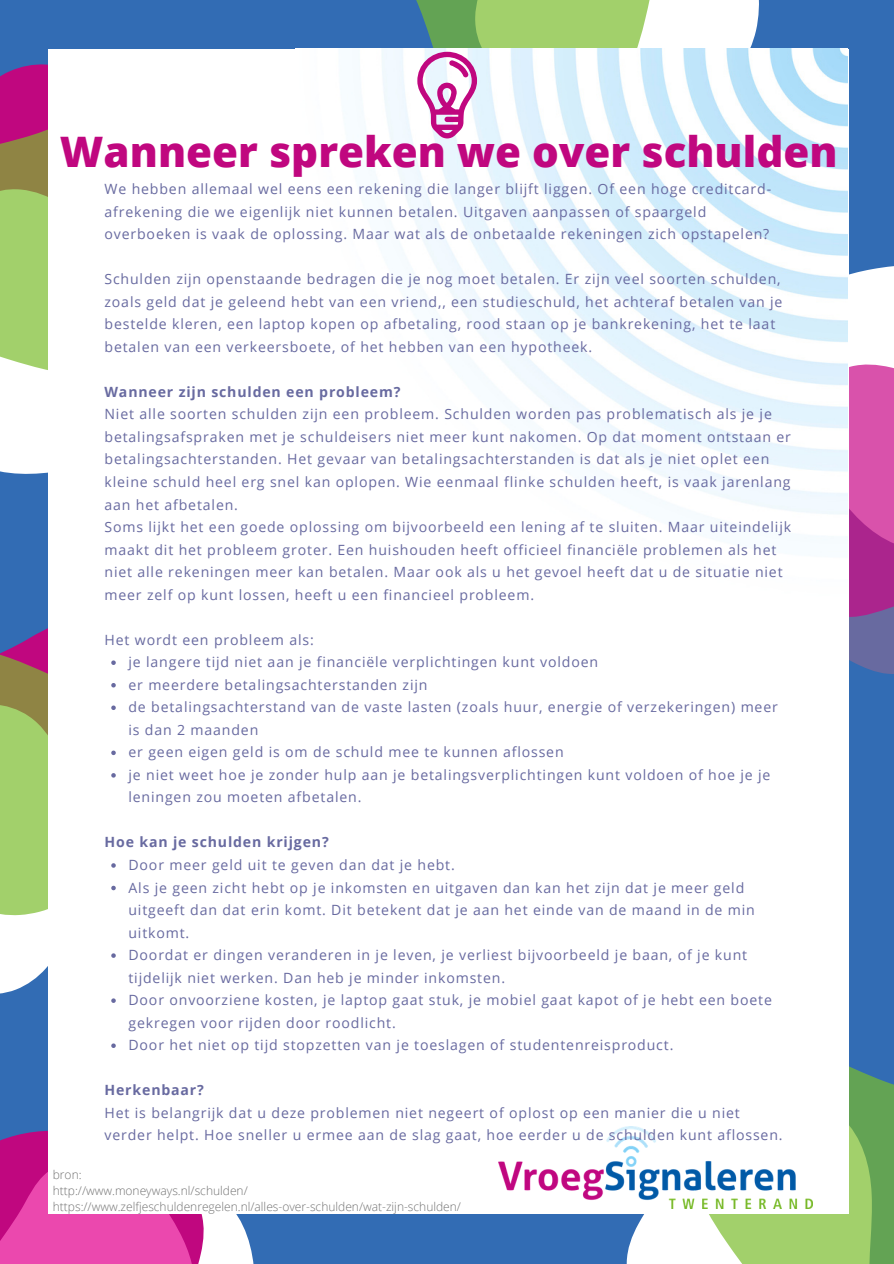
<style>
.page{position:relative;width:894px;height:1264px;background:#fff}
.page>*{position:absolute;margin:0;border:0;box-sizing:border-box;transform-origin:0 0}
.t1{font:800 42px "Open Sans";color:#c0077f}
.t2{font:14.1px/22.5px "Open Sans";letter-spacing:.06em;color:#686aa0}
.t3{font:700 14.1px "Open Sans";letter-spacing:.06em;color:#686aa0}
.t4{font:300 12px "Open Sans";color:#737373}
</style>
<div class="page">
<div style="left:0;top:0;width:893px;height:1263px;background:#326cb4"></div>
<svg style="left:0;top:437px;width:49px;height:95px"></svg>
<svg style="left:0;top:49px;width:49px;height:388px"></svg>
<svg style="left:722px;top:0;width:89px;height:49px"></svg>
<svg style="left:330px;top:0;width:392px;height:49px;fill:#fff"></svg>
<svg style="left:848px;top:205px;width:45px;height:96px"></svg>
<svg style="left:848px;top:301px;width:45px;height:389px"></svg>
<svg style="left:579px;top:1213px;width:97px;height:50px"></svg>
<svg style="left:676px;top:1027px;width:217px;height:236px"></svg>
<svg style="left:0;top:924px;width:49px;height:122px"></svg>
<svg style="left:0;top:633px;width:49px;height:291px;fill:#a2d06b"></svg>
<svg style="left:0;top:1062px;width:49px;height:81px"></svg>
<svg style="left:0;top:1143px;width:329px;height:120px"></svg>
<div style="left:49px;top:49px;width:799px;height:1164px;background:#fff"></div>
<img style="left:362px;top:49px;width:485px;height:491px">
<img style="left:498px;top:1126px;width:314px;height:82px">
<svg style="left:111px;top:660px;width:5px;height:5px"></svg>
<svg style="left:111px;top:683px;width:5px;height:4px"></svg>
<svg style="left:111px;top:705px;width:5px;height:5px"></svg>
<svg style="left:111px;top:750px;width:5px;height:5px"></svg>
<svg style="left:111px;top:773px;width:5px;height:4px"></svg>
<svg style="left:111px;top:863px;width:5px;height:4px"></svg>
<svg style="left:111px;top:885px;width:5px;height:5px"></svg>
<svg style="left:111px;top:953px;width:5px;height:4px"></svg>
<svg style="left:111px;top:998px;width:5px;height:4px"></svg>
<svg style="left:111px;top:1043px;width:5px;height:4px"></svg>
<svg style="left:339px;top:0;width:301px;height:139px"></svg>
<p class="t1" style="left:60px;top:122px;width:778px">Wanneer spreken we over schulden</p>
<p class="t2" style="left:104px;top:177px;width:668px">We hebben allemaal wel eens een rekening die langer blijft liggen. Of een hoge creditcard&shy;afrekening die we eigenlijk niet kunnen betalen. Uitgaven aanpassen of spaargeld overboeken is vaak de oplossing. Maar wat als de onbetaalde rekeningen zich opstapelen?</p>
<p class="t2" style="left:104px;top:267px;width:679px">Schulden zijn openstaande bedragen die je nog moet betalen. Er zijn veel soorten schulden, zoals geld dat je geleend hebt van een vriend,, een studieschuld, het achteraf betalen van je bestelde kleren, een laptop kopen op afbetaling, rood staan op je bankrekening, het te laat betalen van een verkeersboete, of het hebben van een hypotheek.</p>
<p class="t3" style="left:104px;top:382px;width:297px">Wanneer zijn schulden een probleem?</p>
<p class="t2" style="left:104px;top:402px;width:687px">Niet alle soorten schulden zijn een probleem. Schulden worden pas problematisch als je je betalingsafspraken met je schuldeisers niet meer kunt nakomen. Op dat moment ontstaan er betalingsachterstanden. Het gevaar van betalingsachterstanden is dat als je niet oplet een kleine schuld heel erg snel kan oplopen. Wie eenmaal flinke schulden heeft, is vaak jarenlang aan het afbetalen.</p>
<p class="t2" style="left:104px;top:515px;width:688px">Soms lijkt het een goede oplossing om bijvoorbeeld een lening af te sluiten. Maar uiteindelijk maakt dit het probleem groter. Een huishouden heeft officieel financiële problemen als het niet alle rekeningen meer kan betalen. Maar ook als u het gevoel heeft dat u de situatie niet meer zelf op kunt lossen, heeft u een financieel probleem.</p>
<p class="t2" style="left:104px;top:628px;width:211px">Het wordt een probleem als:</p>
<p class="t2" style="left:128px;top:650px;width:471px">je langere tijd niet aan je financiële verplichtingen kunt voldoen</p>
<p class="t2" style="left:128px;top:673px;width:300px">er meerdere betalingsachterstanden zijn</p>
<p class="t2" style="left:128px;top:695px;width:650px">de betalingsachterstand van de vaste lasten (zoals huur, energie of verzekeringen) meer is dan 2 maanden</p>
<p class="t2" style="left:128px;top:740px;width:436px">er geen eigen geld is om de schuld mee te kunnen aflossen</p>
<p class="t2" style="left:128px;top:763px;width:643px">je niet weet hoe je zonder hulp aan je betalingsverplichtingen kunt voldoen of hoe je je leningen zou moeten afbetalen.</p>
<p class="t3" style="left:104px;top:832px;width:226px">Hoe kan je schulden krijgen?</p>
<p class="t2" style="left:128px;top:853px;width:328px">Door meer geld uit te geven dan dat je hebt.</p>
<p class="t2" style="left:128px;top:875px;width:627px">Als je geen zicht hebt op je inkomsten en uitgaven dan kan het zijn dat je meer geld uitgeeft dan dat erin komt. Dit betekent dat je aan het einde van de maand in de min uitkomt.</p>
<p class="t2" style="left:128px;top:943px;width:620px">Doordat er dingen veranderen in je leven, je verliest bijvoorbeeld je baan, of je kunt tijdelijk niet werken. Dan heb je minder inkomsten.</p>
<p class="t2" style="left:128px;top:988px;width:644px">Door onvoorziene kosten, je laptop gaat stuk, je mobiel gaat kapot of je hebt een boete gekregen voor rijden door roodlicht.</p>
<p class="t2" style="left:128px;top:1033px;width:546px">Door het niet op tijd stopzetten van je toeslagen of studentenreisproduct.</p>
<p class="t3" style="left:104px;top:1080px;width:101px">Herkenbaar?</p>
<p class="t2" style="left:104px;top:1101px;width:679px">Het is belangrijk dat u deze problemen niet negeert of oplost op een manier die u niet verder helpt. Hoe sneller u ermee aan de slag gaat, hoe eerder u de schulden kunt aflossen.</p>
<p class="t4" style="left:53px;top:1165px;width:30px">bron:</p>
<p class="t4" style="left:53px;top:1181px;width:196px">http://www.moneyways.nl/schulden/</p>
<p class="t4" style="left:53px;top:1197px;width:409px">https://www.zelfjeschuldenregelen.nl/alles-over-schulden/wat-zijn-schulden/</p>
</div>
